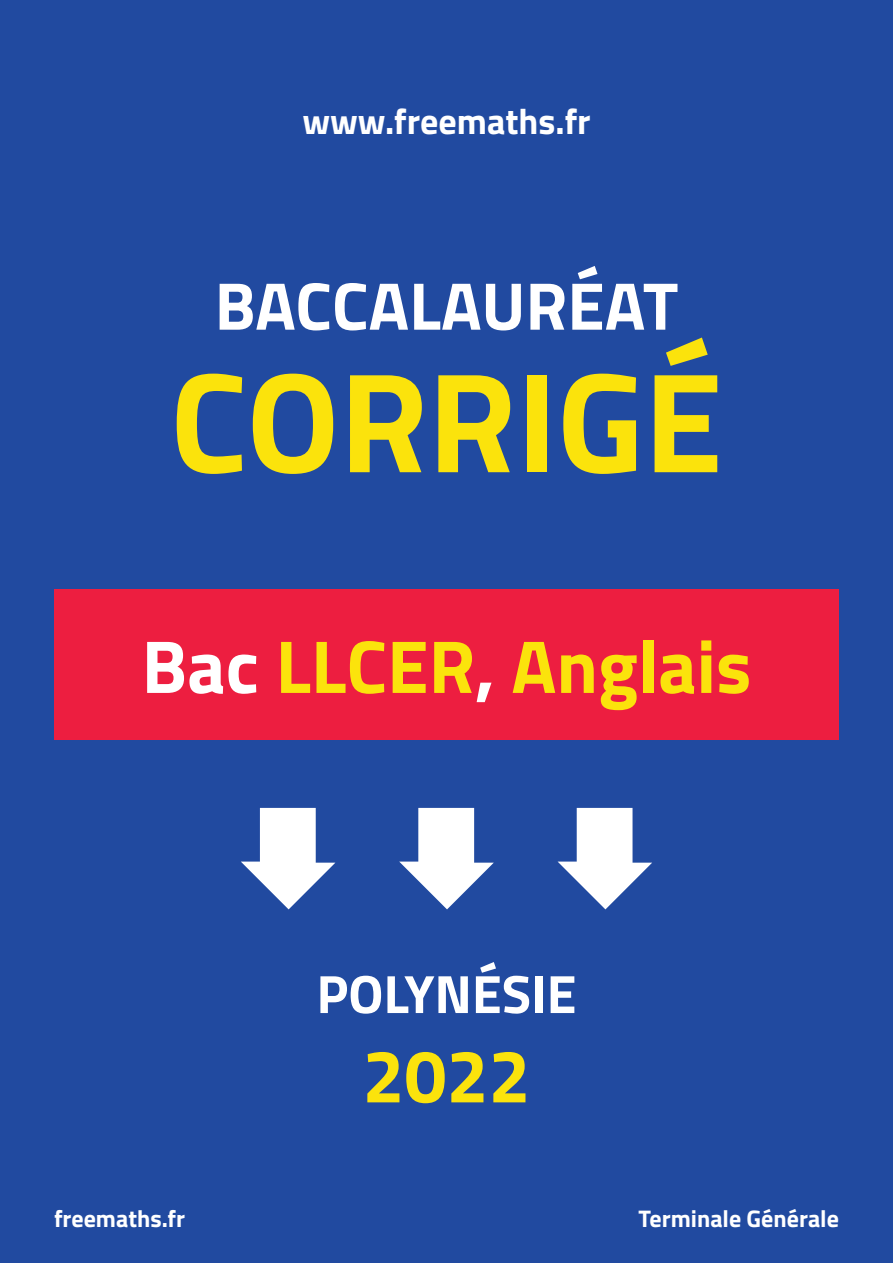
<style>
.page{position:relative;width:893px;height:1263px;background:#214aa0}
.page>*{position:absolute;margin:0;border:0;box-sizing:border-box;transform-origin:0 0}
.t1{font:700 142.5px "Titillium";color:#fbe30c}
.t2{font:700 75px "Titillium";color:#fbe30c}
.t3{font:700 67.5px "Titillium";color:#fff}
.t4{font:700 54px "Titillium";color:#fff}
.t5{font:700 36px "Titillium";color:#fff}
.t6{font:700 24px "Titillium";color:#fff}
.s1{color:#fff}
</style>
<div class="page">
<svg style="left:241px;top:808px;width:94px;height:101px"></svg>
<svg style="left:399px;top:808px;width:95px;height:101px"></svg>
<svg style="left:558px;top:808px;width:94px;height:101px"></svg>
<div style="left:54px;top:589px;width:785px;height:151px;background:#ed1e40"></div>
<h3 class="t5" style="left:302px;top:94px;width:290px">www.freemaths.fr</h3>
<h3 class="t3" style="left:215px;top:254px;width:465px">BACCALAURÉAT</h3>
<h1 class="t1" style="left:170px;top:313px;width:554px">CORRIGÉ</h1>
<h2 class="t2" style="left:142px;top:609px;width:611px"><span class="s1">Bac</span> LLCER<span class="s1">,</span> Anglais</h2>
<p class="t4" style="left:316px;top:953px;width:262px">POLYNÉSIE</p>
<h2 class="t2" style="left:362px;top:1019px;width:169px">2022</h2>
<p class="t6" style="left:54px;top:1200px;width:133px">freemaths.fr</p>
<p class="t6" style="left:639px;top:1200px;width:202px">Terminale Générale</p>
</div>
